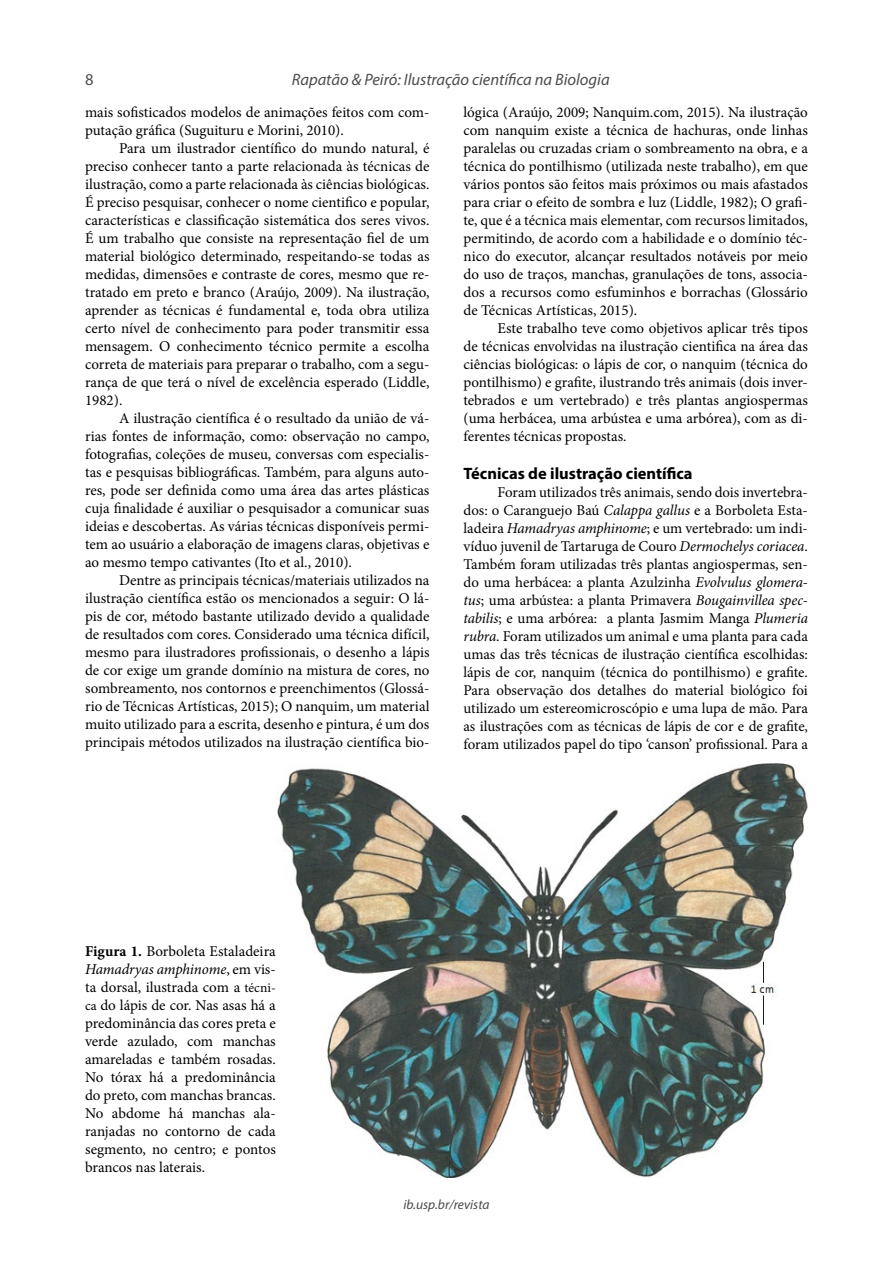
<style>
.page{position:relative;width:893px;height:1263px;background:#fff}
.page>*{position:absolute;margin:0;border:0;box-sizing:border-box;transform-origin:0 0}
.t1{font:italic 16.5px "Myriad Pro";color:#4d4d4f}
.t2{font:700 16.5px "Myriad Pro";color:#000}
.t3{font:16.5px "Myriad Pro";color:#4d4d4f}
.t4{font:15px/18px "Minion Pro";color:#000;text-align:justify}
.t5{font:italic 13.5px "Myriad Pro";color:#4a4a4d}
.s1{font-style:italic}
.s2{font-weight:700}
.s3{font-size:13.5px}
</style>
<div class="page">
<img style="left:277px;top:763px;width:531px;height:415px">
<p class="t3" style="left:85px;top:69px;width:10px">8</p>
<p class="t1" style="left:292px;top:69px;width:319px">Rapatão &amp; Peiró: Ilustração científica na Biologia</p>
<p class="t4" style="left:85px;top:103px;width:346px">mais sofisticados modelos de animações feitos com com&shy;putação gráfica (Suguituru e Morini, 2010).</p>
<p class="t4" style="left:85px;top:139px;width:346px;text-indent:34px">Para um ilustrador científico do mundo natural, é preciso conhecer tanto a parte relacionada às técnicas de ilustração, como a parte relacionada às ciências biológicas.<br>É preciso pesquisar, conhecer o nome cientifico e popular, características e classificação sistemática dos seres vivos.<br>É um trabalho que consiste na representação fiel de um material biológico determinado, respeitando-se todas as medidas, dimensões e contraste de cores, mesmo que re&shy;tratado em preto e branco (Araújo, 2009). Na ilustração, aprender as técnicas é fundamental e, toda obra utiliza certo nível de conhecimento para poder transmitir essa mensagem. O conhecimento técnico permite a escolha correta de materiais para preparar o trabalho, com a segu&shy;rança de que terá o nível de excelência esperado (Liddle, 1982).</p>
<p class="t4" style="left:85px;top:409px;width:346px;text-indent:34px">A ilustração científica é o resultado da união de vá&shy;rias fontes de informação, como: observação no campo, fotografias, coleções de museu, conversas com especialis&shy;tas e pesquisas bibliográficas. Também, para alguns auto&shy;res, pode ser definida como uma área das artes plásticas cuja finalidade é auxiliar o pesquisador a comunicar suas ideias e descobertas. As várias técnicas disponíveis permi&shy;tem ao usuário a elaboração de imagens claras, objetivas e ao mesmo tempo cativantes (Ito et al., 2010).</p>
<p class="t4" style="left:85px;top:571px;width:346px;text-indent:34px">Dentre as principais técnicas/materiais utilizados na ilustração científica estão os mencionados a seguir: O lá&shy;pis de cor, método bastante utilizado devido a qualidade de resultados com cores. Considerado uma técnica difícil, mesmo para ilustradores profissionais, o desenho a lápis de cor exige um grande domínio na mistura de cores, no sombreamento, nos contornos e preenchimentos (Glossá&shy;rio de Técnicas Artísticas, 2015); O nanquim, um material muito utilizado para a escrita, desenho e pintura, é um dos principais métodos utilizados na ilustração científica bio-</p>
<p class="t4" style="left:463px;top:103px;width:346px">lógica (Araújo, 2009; Nanquim.com, 2015). Na ilustração com nanquim existe a técnica de hachuras, onde linhas paralelas ou cruzadas criam o sombreamento na obra, e a técnica do pontilhismo (utilizada neste trabalho), em que vários pontos são feitos mais próximos ou mais afastados para criar o efeito de sombra e luz (Liddle, 1982); O grafi&shy;te, que é a técnica mais elementar, com recursos limitados, permitindo, de acordo com a habilidade e o domínio téc&shy;nico do executor, alcançar resultados notáveis por meio do uso de traços, manchas, granulações de tons, associa&shy;dos a recursos como esfuminhos e borrachas (Glossário de Técnicas Artísticas, 2015).</p>
<p class="t4" style="left:463px;top:319px;width:346px;text-indent:34px">Este trabalho teve como objetivos aplicar três tipos de técnicas envolvidas na ilustração cientifica na área das ciências biológicas: o lápis de cor, o nanquim (técnica do pontilhismo) e grafite, ilustrando três animais (dois inver&shy;tebrados e um vertebrado) e três plantas angiospermas (uma herbácea, uma arbústea e uma arbórea), com as di&shy;ferentes técnicas propostas.</p>
<p class="t2" style="left:463px;top:463px;width:231px">Técnicas de ilustração científica</p>
<p class="t4" style="left:463px;top:483px;width:346px;text-indent:34px">Foram utilizados três animais, sendo dois invertebra&shy;dos: o Caranguejo Baú <span class="s1">Calappa gallus</span> e a Borboleta Esta&shy;ladeira <span class="s1">Hamadryas amphinome</span>; e um vertebrado: um indi&shy;víduo juvenil de Tartaruga de Couro <span class="s1">Dermochelys coriacea</span>.<br>Também foram utilizadas três plantas angiospermas, sen&shy;do uma herbácea: a planta Azulzinha <span class="s1">Evolvulus glomera&shy;tus</span>; uma arbústea: a planta Primavera <span class="s1">Bougainvillea spec&shy;tabilis</span>; e uma arbórea: a planta Jasmim Manga <span class="s1">Plumeria rubra</span>. Foram utilizados um animal e uma planta para cada umas das três técnicas de ilustração científica escolhidas: lápis de cor, nanquim (técnica do pontilhismo) e grafite.<br>Para observação dos detalhes do material biológico foi utilizado um estereomicroscópio e uma lupa de mão. Para as ilustrações com as técnicas de lápis de cor e de grafite, foram utilizados papel do tipo ‘canson’ profissional. Para a</p>
<p class="t4" style="left:85px;top:942px;width:192px"><span class="s2">Figura 1.</span> Borboleta Estaladeira <span class="s1">Hamadryas amphinome</span>, em vis&shy;ta dorsal, ilustrada com a <span class="s3">técni&shy;ca</span> do lápis de cor. Nas asas há a predominância das cores preta e verde azulado, com manchas amareladas e também rosadas.<br>No tórax há a predominância do preto, com manchas brancas.<br>No abdome há manchas ala&shy;ranjadas no contorno de cada segmento, no centro; e pontos brancos nas laterais.</p>
<p class="t5" style="left:403px;top:1196px;width:88px">ib.usp.br/revista</p>
</div>
